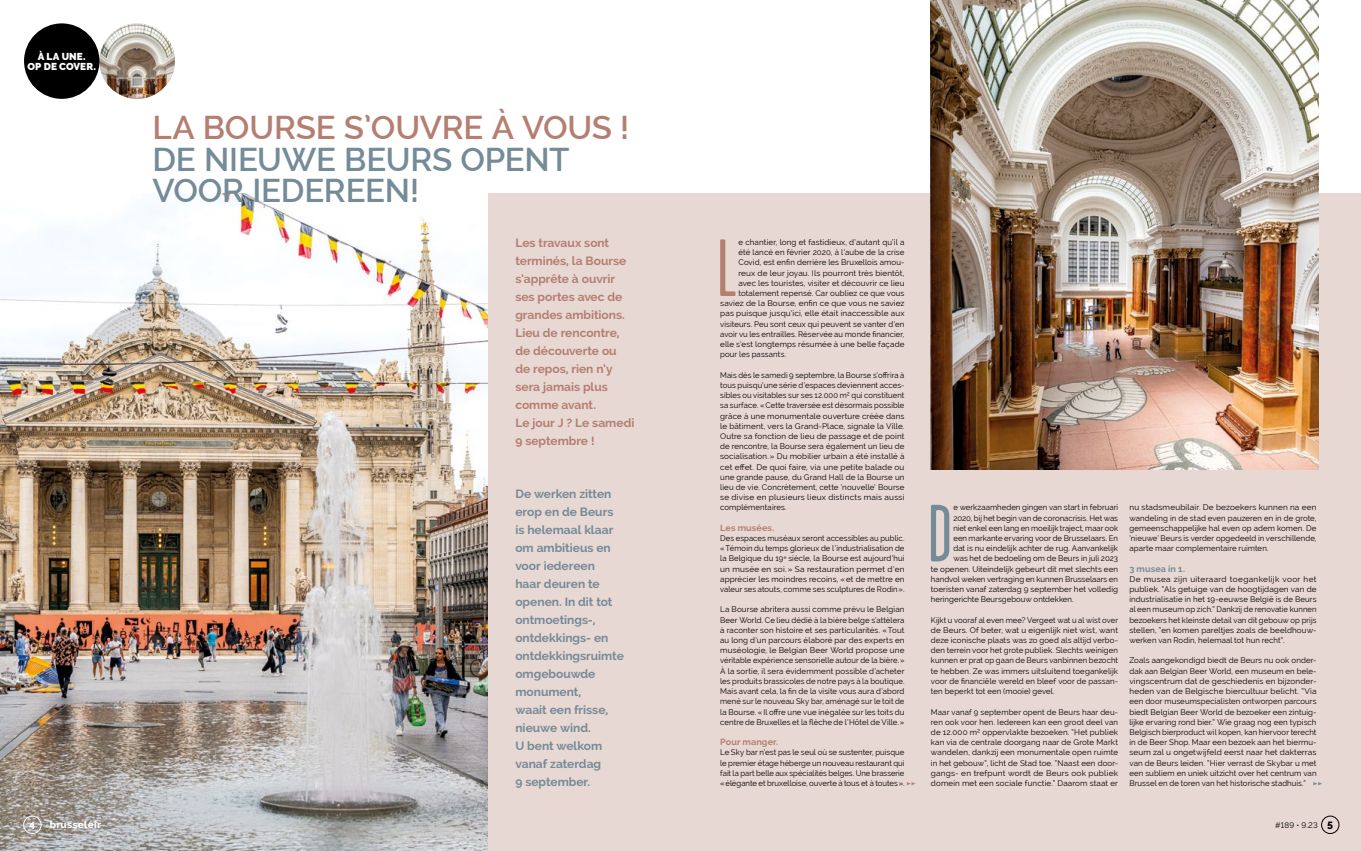
<style>
.page{position:relative;width:1361px;height:851px;background:#fff}
.page>*{position:absolute;margin:0;border:0;box-sizing:border-box;transform-origin:0 0}
.Body_FR_justified{font:80.8px "Garage Gothic";color:#b47f71}
.t1{font:80.8px "Garage Gothic";color:#758b97}
.t2{font:600 33px/31px "Raleway";letter-spacing:-.01em;color:#758b97}
.Titel_variabel{font:600 33px "Raleway";letter-spacing:-.005em;color:#b47f71}
.t3{font:700 12px/18px "Raleway";color:#758b97}
.Inleiding{font:700 12px/18px "Raleway";color:#b47f71}
.t4{font:800 10.5px "Raleway";color:#fff}
.t5{font:900 10px/10.3px "Raleway";letter-spacing:.01em;color:#fff;text-align:center}
.t6{font:800 10px "Raleway";letter-spacing:.025em;color:#fff}
.Tussentitel_FR{font:700 9px "Raleway";letter-spacing:.01em;color:#b47f71}
.t7{font:700 9px "Raleway";letter-spacing:.01em;color:#758b97}
.Body_FR_justified-2{font:8px/10.2px "Raleway";letter-spacing:.01em;color:#000;text-align:justify}
.Body_FR_justified-3{font:8px/10.2px "Raleway";letter-spacing:.01em;color:#000;text-align:justify;scale:.96 1}
.t8{font:500 3px/2.7px "Raleway";color:#fff;text-align:center}
.s1{font-weight:800;font-size:10.5px}
</style>
<div class="page">
<div style="left:0;top:194px;width:1361px;height:656px;background:#e8d8d3"></div>
<img style="left:0;top:194px;width:488px;height:656px">
<img style="left:931px;top:0;width:387px;height:469px">
<svg style="left:907px;top:782px;width:8px;height:3px"></svg>
<svg style="left:1313px;top:782px;width:9px;height:3px"></svg>
<div style="left:1321px;top:815px;width:18px;height:18px;border:1px solid #000;border-radius:50%"></div>
<img style="left:99px;top:23px;width:76px;height:76px;border-radius:38px">
<div style="left:24px;top:23px;width:75px;height:76px;background:#000;border-radius:50%"></div>
<div style="left:24px;top:815px;width:17px;height:18px;border:1px solid #fff;border-radius:50%"></div>
<p class="t5" style="left:28px;top:51px;width:70px">À LA UNE.<br>OP DE COVER.</p>
<h3 class="t4" style="left:29px;top:818px;width:8px">4</h3>
<p class="t6" style="left:50px;top:819px;width:53px">brusseleir</p>
<p class="t8" style="left:45px;top:823px;width:5px">le de</p>
<p class="Titel_variabel" style="left:152px;top:108px;width:478px">LA BOURSE S’OUVRE À VOUS !</p>
<h2 class="t2" style="left:152px;top:144px;width:419px">DE NIEUWE BEURS OPENT<br>VOOR IEDEREEN!</h2>
<p class="Inleiding" style="left:515px;top:234px;width:121px">Les travaux sont terminés, la Bourse s’apprête à ouvrir ses portes avec de grandes ambitions.<br>Lieu de rencontre, de découverte ou de repos, rien n’y sera jamais plus comme avant.<br>Le jour J ? Le samedi<br>9 septembre !</p>
<p class="t3" style="left:515px;top:484px;width:110px">De werken zitten erop en de Beurs is helemaal klaar om ambitieus en voor iedereen<br>haar deuren te openen. In dit tot ontmoetings-, ontdekkings- en ontdekkingsruimte omgebouwde monument,<br>waait een frisse, nieuwe wind.<br>U bent welkom vanaf zaterdag<br>9 september.</p>
<p class="Body_FR_justified" style="left:717px;top:226px;width:21px">L</p>
<p class="Body_FR_justified-2" style="left:738px;top:237px;width:167px">e chantier, long et fastidieux, d’autant qu’il a</p>
<p class="Body_FR_justified-2" style="left:738px;top:247px;width:167px">été lancé en février 2020, à l’aube de la crise</p>
<p class="Body_FR_justified-2" style="left:738px;top:257px;width:167px">Covid, est enfin derrière les Bruxellois amou-</p>
<p class="Body_FR_justified-2" style="left:738px;top:267px;width:167px">reux de leur joyau. Ils pourront très bientôt,</p>
<p class="Body_FR_justified-2" style="left:738px;top:278px;width:167px">avec les touristes, visiter et découvrir ce lieu</p>
<p class="Body_FR_justified-2" style="left:738px;top:288px;width:167px">totalement repensé. Car oubliez ce que vous</p>
<p class="Body_FR_justified-2" style="left:720px;top:298px;width:186px">saviez de la Bourse, enfin ce que vous ne saviez</p>
<p class="Body_FR_justified-2" style="left:720px;top:308px;width:186px">pas puisque jusqu’ici, elle était inaccessible aux</p>
<p class="Body_FR_justified-2" style="left:720px;top:318px;width:186px">visiteurs. Peu sont ceux qui peuvent se vanter d’en</p>
<p class="Body_FR_justified-2" style="left:720px;top:329px;width:186px">avoir vu les entrailles. Réservée au monde financier,</p>
<p class="Body_FR_justified-2" style="left:720px;top:339px;width:186px">elle s’est longtemps résumée à une belle façade</p>
<p class="Body_FR_justified-2" style="left:720px;top:349px;width:68px">pour les passants.</p>
<p class="Body_FR_justified-3" style="left:720px;top:369px;width:193px">Mais dès le samedi 9 septembre, la Bourse s’offrira à tous puisqu’une série d’espaces deviennent acces&shy;sibles ou visitables sur ses 12.000 m² qui constituent sa surface. «Cette traversée est désormais possible grâce à une monumentale ouverture créée dans le bâtiment, vers la Grand-Place, signale la Ville.<br>Outre sa fonction de lieu de passage et de point de rencontre, la Bourse sera également un lieu de socialisation.» Du mobilier urbain a été installé à cet effet. De quoi faire, via une petite balade ou une grande pause, du Grand Hall de la Bourse un lieu de vie. Concrètement, cette ‘nouvelle’ Bourse se divise en plusieurs lieux distincts mais aussi complémentaires.</p>
<h2 class="Tussentitel_FR" style="left:720px;top:522px;width:56px">Les musées.</h2>
<p class="Body_FR_justified-3" style="left:720px;top:533px;width:193px">Des espaces muséaux seront accessibles au public. «Témoin du temps glorieux de l’industrialisation de la Belgique du 19<sup>e</sup> siècle, la Bourse est aujourd’hui un musée en soi.» Sa restauration permet d’en apprécier les moindres recoins, «et de mettre en valeur ses atouts, comme ses sculptures de Rodin».</p>
<p class="Body_FR_justified-2" style="left:720px;top:604px;width:186px">La Bourse abritera aussi comme prévu le Belgian Beer World. Ce lieu dédié à la bière belge s’attèlera à raconter son histoire et ses particularités. «Tout au long d’un parcours élaboré par des experts en muséologie, le Belgian Beer World propose une véritable expérience sensorielle autour de la bière.» À la sortie, il sera évidemment possible d’acheter les produits brassicoles de notre pays à la boutique.<br>Mais avant cela, la fin de la visite vous aura d’abord mené sur le nouveau Sky bar, aménagé sur le toit de la Bourse. «Il offre une vue inégalée sur les toits du centre de Bruxelles et la flèche de l’Hôtel de Ville.»</p>
<h2 class="Tussentitel_FR" style="left:720px;top:736px;width:60px">Pour manger.</h2>
<p class="Body_FR_justified-2" style="left:720px;top:747px;width:186px">Le Sky bar n’est pas le seul où se sustenter, puisque le premier étage héberge un nouveau restaurant qui fait la part belle aux spécialités belges. Une brasserie «élégante et bruxelloise, ouverte à tous et à toutes».</p>
<h1 class="t1" style="left:928px;top:492px;width:26px">D</h1>
<p class="Body_FR_justified-2" style="left:953px;top:502px;width:166px">e werkzaamheden gingen van start in februari</p>
<p class="Body_FR_justified-2" style="left:953px;top:512px;width:166px">2020, bij het begin van de coronacrisis. Het was</p>
<p class="Body_FR_justified-3" style="left:953px;top:522px;width:173px">niet enkel een lang en moeilijk traject, maar ook</p>
<p class="Body_FR_justified-2" style="left:953px;top:533px;width:166px">een markante ervaring voor de Brusselaars. En</p>
<p class="Body_FR_justified-2" style="left:953px;top:543px;width:166px">dat is nu eindelijk achter de rug. Aanvankelijk</p>
<p class="Body_FR_justified-2" style="left:953px;top:553px;width:166px">was het de bedoeling om de Beurs in juli 2023</p>
<p class="Body_FR_justified-2" style="left:931px;top:563px;width:189px">te openen. Uiteindelijk gebeurt dit met slechts een</p>
<p class="Body_FR_justified-2" style="left:931px;top:573px;width:189px">handvol weken vertraging en kunnen Brusselaars en</p>
<p class="Body_FR_justified-2" style="left:931px;top:584px;width:189px">toeristen vanaf zaterdag 9 september het volledig</p>
<p class="Body_FR_justified-2" style="left:931px;top:594px;width:144px">heringerichte Beursgebouw ontdekken.</p>
<p class="Body_FR_justified-3" style="left:931px;top:614px;width:196px">Kijkt u vooraf al even mee? Vergeet wat u al wist over de Beurs. Of beter, wat u eigenlijk niet wist, want deze iconische plaats was zo goed als altijd verbo&shy;den terrein voor het grote publiek. Slechts weinigen kunnen er prat op gaan de Beurs vanbinnen bezocht te hebben. Ze was immers uitsluitend toegankelijk voor de financiële wereld en bleef voor de passan&shy;ten beperkt tot een (mooie) gevel.</p>
<p class="Body_FR_justified-2" style="left:931px;top:706px;width:189px">Maar vanaf 9 september opent de Beurs haar deu&shy;ren ook voor hen. Iedereen kan een groot deel van de 12.000 m² oppervlakte bezoeken. “Het publiek kan via de centrale doorgang naar de Grote Markt wandelen, dankzij een monumentale open ruimte in het gebouw”, licht de Stad toe. “Naast een door&shy;gangs- en trefpunt wordt de Beurs ook publiek domein met een sociale functie.” Daarom staat er</p>
<p class="Body_FR_justified-2" style="left:1129px;top:502px;width:189px">nu stadsmeubilair. De bezoekers kunnen na een wandeling in de stad even pauzeren en in de grote, gemeenschappelijke hal even op adem komen. De ‘nieuwe’ Beurs is verder opgedeeld in verschillende, aparte maar complementaire ruimten.</p>
<p class="t7" style="left:1129px;top:563px;width:57px">3 musea in 1.</p>
<p class="Body_FR_justified-2" style="left:1129px;top:573px;width:189px">De musea zijn uiteraard toegankelijk voor het publiek. “Als getuige van de hoogtijdagen van de industrialisatie in het 19-eeuwse België is de Beurs al een museum op zich.” Dankzij de renovatie kunnen bezoekers het kleinste detail van dit gebouw op prijs stellen, “en komen pareltjes zoals de beeldhouw&shy;werken van Rodin, helemaal tot hun recht”.</p>
<p class="Body_FR_justified-2" style="left:1129px;top:655px;width:189px">Zoals aangekondigd biedt de Beurs nu ook onder&shy;dak aan Belgian Beer World, een museum en bele&shy;vingscentrum dat de geschiedenis en bijzonder&shy;heden van de Belgische biercultuur belicht. “Via een door museumspecialisten ontworpen parcours biedt Belgian Beer World de bezoeker een zintuig&shy;lijke ervaring rond bier.” Wie graag nog een typisch Belgisch bierproduct wil kopen, kan hiervoor terecht in de Beer Shop. Maar een bezoek aan het biermu&shy;seum zal u ongetwijfeld eerst naar het dakterras van de Beurs leiden. “Hier verrast de Skybar u met een subliem en uniek uitzicht over het centrum van Brussel en de toren van het historische stadhuis.”</p>
<p class="Body_FR_justified-2" style="left:1275px;top:820px;width:59px">#189 • 9.23 <span class="s1">5</span></p>
</div>
